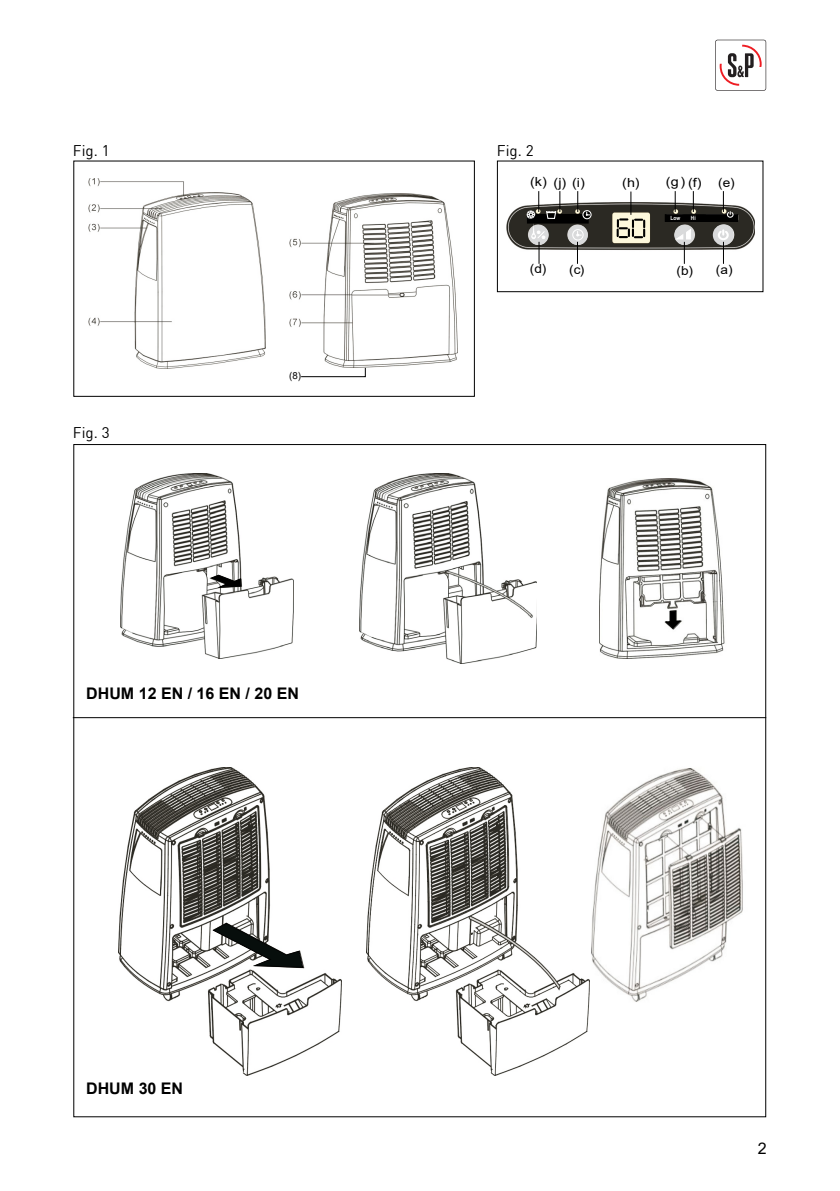
<style>
.page{position:relative;width:840px;height:1191px;background:#fff}
.page>*{position:absolute;margin:0;border:0;box-sizing:border-box;transform-origin:0 0}
.t1{font:700 16px "Arial";color:#000}
.t2{font:16px "Arial";color:#000}
.t3{font:15.2px "DIN";color:#000}
.t4{font:12.4px "Arial";color:#000;scale:1.15 1}
.t5{font:12.4px "Arial";color:#000;scale:1.09 1}
.t6{font:9.6px "Arial";color:#000}
.t7{font:700 5.8px "Arial";color:#fff;scale:.84 1}
</style>
<div class="page">
<svg style="left:715px;top:40px;width:50px;height:51px"></svg>
<svg style="left:88px;top:178px;width:370px;height:200px"></svg>
<svg style="left:300px;top:367px;width:65px;height:10px"></svg>
<div style="left:73px;top:160px;width:401px;height:237px;border:1px solid #000"></div>
<div style="left:496px;top:160px;width:267px;height:132px;border:1px solid #000"></div>
<svg style="left:506px;top:191px;width:249px;height:73px"></svg>
<svg style="left:120px;top:473px;width:605px;height:191px"></svg>
<img style="left:589px;top:768px;width:154px;height:237px">
<img style="left:366px;top:767px;width:223px;height:308px">
<img style="left:119px;top:767px;width:222px;height:308px">
<svg style="left:213px;top:923px;width:90px;height:44px"></svg>
<hr style="left:73px;top:717px;width:692px;height:1px;background:#000">
<p class="t3" style="left:73px;top:145px;width:38px">Fig. 1</p>
<p class="t3" style="left:73px;top:427px;width:38px">Fig. 3</p>
<p class="t6" style="left:289px;top:369px;width:13px">(8)</p>
<p class="t1" style="left:86px;top:682px;width:214px">DHUM 12 EN / 16 EN / 20 EN</p>
<p class="t1" style="left:86px;top:1076px;width:98px">DHUM 30 EN</p>
<p class="t3" style="left:496px;top:145px;width:38px">Fig. 2</p>
<p class="t4" style="left:530px;top:174px;width:49px">(k) (j) (i)</p>
<p class="t4" style="left:622px;top:174px;width:71px">(h) (g ) (f)</p>
<p class="t7" style="left:670px;top:214px;width:13px">Low</p>
<p class="t7" style="left:690px;top:214px;width:7px">Hi</p>
<p class="t5" style="left:717px;top:174px;width:17px">(e)</p>
<p class="t5" style="left:529px;top:260px;width:51px">(d) (c)</p>
<p class="t5" style="left:676px;top:262px;width:53px">(b) (a)</p>
<p class="t2" style="left:757px;top:1137px;width:10px">2</p>
</div>
